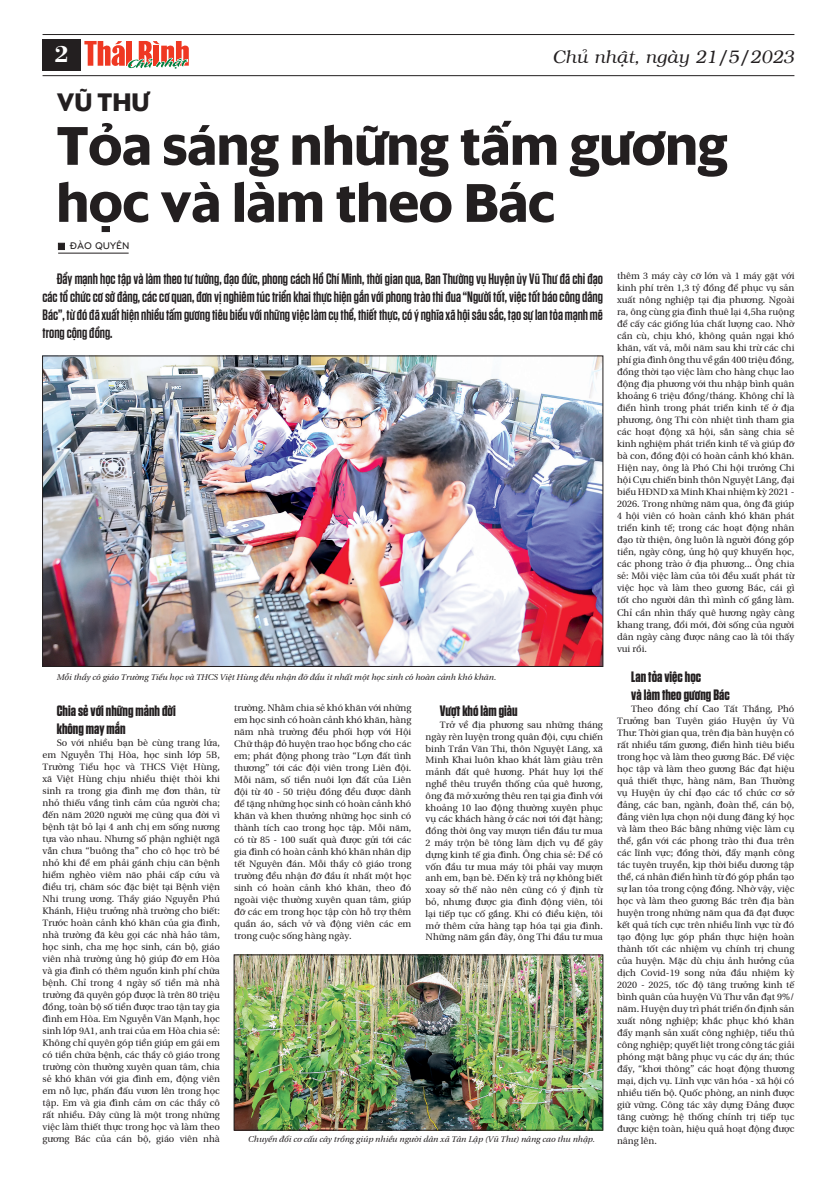
<style>
.page{position:relative;width:837px;height:1177px;background:#fff}
.page>*{position:absolute;margin:0;border:0;box-sizing:border-box;transform-origin:0 0}
.Body{font:700 53.5px "SVN Sanomat Sans";color:#231f20}
.Body-2{font:700 25px "SVN Sanomat Sans";color:#231f20}
.t1{font:24px "VNI Bodon Bold";color:#fff}
.t2{font:italic 18px "VNI";color:#231f20}
.Sapo{font:600 15px/18px "SVN Tungsten";color:#231f20;text-align:justify}
.Body-3{font:700 15px "SVN Tungsten";color:#231f20}
.Ten_tac_gia{font:10px "UTM Bryant LG Bold";color:#231f20}
.Body-4{font:9.5px/12px "BHD utopia Long";color:#231f20;text-align:justify}
.Chu_thich_anh{font:8.5px "BHD Utopia Italic long Italic";color:#231f20}
</style>
<div class="page">
<hr style="left:43px;top:34px;width:751px;height:1px;background:#231f20">
<hr style="left:43px;top:75px;width:751px;height:1px;background:#231f20">
<div style="left:43px;top:39px;width:38px;height:31px;background:#231f20"></div>
<svg style="left:84px;top:41px;width:106px;height:36px"></svg>
<div style="left:58px;top:243px;width:7px;height:7px;background:#231f20;border:1px solid #231f20"></div>
<hr style="left:58px;top:253px;width:71px;height:1px;background:#231f20">
<img style="left:44px;top:358px;width:556px;height:306px">
<img style="left:236px;top:956px;width:364px;height:172px">
<div style="left:234px;top:954px;width:368px;height:176px;border:1px solid #231f20"></div>
<p class="t1" style="left:54px;top:36px;width:16px">2</p>
<p class="t2" style="left:552px;top:43px;width:243px">Chuû nhaät, ngaøy 21/5/2023</p>
<p class="Body-2" style="left:57px;top:83px;width:94px">VŨ THƯ</p>
<p class="Body" style="left:57px;top:104px;width:672px">Tỏa sáng những tấm gương</p>
<p class="Body" style="left:57px;top:161px;width:499px">học và làm theo Bác</p>
<p class="Sapo" style="left:43px;top:269px;width:561px;text-indent:14px">Đẩy mạnh học tập và làm theo tư tưởng, đạo đức, phong cách Hồ Chí Minh, thời gian qua, Ban Thường vụ Huyện ủy Vũ Thư đã chỉ đạo các tổ chức cơ sở đảng, các cơ quan, đơn vị nghiêm túc triển khai thực hiện gắn với phong trào thi đua “Người tốt, việc tốt báo công dâng Bác”, từ đó đã xuất hiện nhiều tấm gương tiêu biểu với những việc làm cụ thể, thiết thực, có ý nghĩa xã hội sâu sắc, tạo sự lan tỏa mạnh mẽ trong cộng đồng.</p>
<p class="Ten_tac_gia" style="left:69px;top:239px;width:62px">ĐÀO QUYÊN</p>
<p class="Body-4" style="left:617px;top:269px;width:179px">thêm 3 máy cày cỡ lớn và 1 máy gặt với kinh phí trên 1,3 tỷ đồng để phục vụ sản xuất nông nghiệp tại địa phương. Ngoài ra, ông cùng gia đình thuê lại 4,5ha ruộng để cấy các giống lúa chất lượng cao. Nhờ cần cù, chịu khó, không quản ngại khó khăn, vất vả, mỗi năm sau khi trừ các chi phí gia đình ông thu về gần 400 triệu đồng, đồng thời tạo việc làm cho hàng chục lao động địa phương với thu nhập bình quân khoảng 6 triệu đồng/tháng. Không chỉ là điển hình trong phát triển kinh tế ở địa phương, ông Thi còn nhiệt tình tham gia các hoạt động xã hội, sẵn sàng chia sẻ kinh nghiệm phát triển kinh tế và giúp đỡ bà con, đồng đội có hoàn cảnh khó khăn.<br>Hiện nay, ông là Phó Chi hội trưởng Chi hội Cựu chiến binh thôn Nguyệt Lãng, đại biểu HĐND xã Minh Khai nhiệm kỳ 2021 - 2026. Trong những năm qua, ông đã giúp 4 hội viên có hoàn cảnh khó khăn phát triển kinh tế; trong các hoạt động nhân đạo từ thiện, ông luôn là người đóng góp tiền, ngày công, ủng hộ quỹ khuyến học, các phong trào ở địa phương... Ông chia sẻ: Mỗi việc làm của tôi đều xuất phát từ việc học và làm theo gương Bác, cái gì tốt cho người dân thì mình cố gắng làm.<br>Chỉ cần nhìn thấy quê hương ngày càng khang trang, đổi mới, đời sống của người dân ngày càng được nâng cao là tôi thấy vui rồi.</p>
<p class="Body-3" style="left:631px;top:666px;width:71px">Lan tỏa việc học</p>
<p class="Body-3" style="left:631px;top:684px;width:100px">và làm theo gương Bác</p>
<p class="Body-4" style="left:617px;top:701px;width:179px;text-indent:14px">Theo đồng chí Cao Tất Thắng, Phó Trưởng ban Tuyên giáo Huyện ủy Vũ Thư: Thời gian qua, trên địa bàn huyện có rất nhiều tấm gương, điển hình tiêu biểu trong học và làm theo gương Bác. Để việc học tập và làm theo gương Bác đạt hiệu quả thiết thực, hàng năm, Ban Thường vụ Huyện ủy chỉ đạo các tổ chức cơ sở đảng, các ban, ngành, đoàn thể, cán bộ, đảng viên lựa chọn nội dung đăng ký học và làm theo Bác bằng những việc làm cụ thể, gắn với các phong trào thi đua trên các lĩnh vực; đồng thời, đẩy mạnh công tác tuyên truyền, kịp thời biểu dương tập thể, cá nhân điển hình từ đó góp phần tạo sự lan tỏa trong cộng đồng. Nhờ vậy, việc học và làm theo gương Bác trên địa bàn huyện trong những năm qua đã đạt được kết quả tích cực trên nhiều lĩnh vực từ đó tạo động lực góp phần thực hiện hoàn thành tốt các nhiệm vụ chính trị chung của huyện. Mặc dù chịu ảnh hưởng của dịch Covid-19 song nửa đầu nhiệm kỳ 2020 - 2025, tốc độ tăng trưởng kinh tế bình quân của huyện Vũ Thư vẫn đạt 9%/ năm. Huyện duy trì phát triển ổn định sản xuất nông nghiệp; khắc phục khó khăn đẩy mạnh sản xuất công nghiệp, tiểu thủ công nghiệp; quyết liệt trong công tác giải phóng mặt bằng phục vụ các dự án; thúc đẩy, “khơi thông” các hoạt động thương mại, dịch vụ. Lĩnh vực văn hóa - xã hội có nhiều tiến bộ. Quốc phòng, an ninh được giữ vững. Công tác xây dựng Đảng được tăng cường; hệ thống chính trị tiếp tục được kiện toàn, hiệu quả hoạt động được nâng lên.</p>
<p class="Chu_thich_anh" style="left:57px;top:669px;width:441px">Mỗi thầy cô giáo Trường Tiểu học và THCS Việt Hùng đều nhận đỡ đầu ít nhất một học sinh có hoàn cảnh khó khăn.</p>
<p class="Body-4" style="left:234px;top:701px;width:179px">trường. Nhằm chia sẻ khó khăn với những em học sinh có hoàn cảnh khó khăn, hàng năm nhà trường đều phối hợp với Hội Chữ thập đỏ huyện trao học bổng cho các em; phát động phong trào “Lợn đất tình thương” tới các đội viên trong Liên đội.<br>Mỗi năm, số tiền nuôi lợn đất của Liên đội từ 40 - 50 triệu đồng đều được dành để tặng những học sinh có hoàn cảnh khó khăn và khen thưởng những học sinh có thành tích cao trong học tập. Mỗi năm, có từ 85 - 100 suất quà được gửi tới các gia đình có hoàn cảnh khó khăn nhân dịp tết Nguyên đán. Mỗi thầy cô giáo trong trường đều nhận đỡ đầu ít nhất một học sinh có hoàn cảnh khó khăn, theo đó ngoài việc thường xuyên quan tâm, giúp đỡ các em trong học tập còn hỗ trợ thêm quần áo, sách vở và động viên các em trong cuộc sống hàng ngày.</p>
<p class="Body-3" style="left:439px;top:701px;width:79px">Vượt khó làm giàu</p>
<p class="Body-3" style="left:57px;top:701px;width:120px">Chia sẻ với những mảnh đời</p>
<p class="Body-3" style="left:57px;top:719px;width:70px">không may mắn</p>
<p class="Body-4" style="left:43px;top:736px;width:179px;text-indent:14px">So với nhiều bạn bè cùng trang lứa, em Nguyễn Thị Hòa, học sinh lớp 5B, Trường Tiểu học và THCS Việt Hùng, xã Việt Hùng chịu nhiều thiệt thòi khi sinh ra trong gia đình mẹ đơn thân, từ nhỏ thiếu vắng tình cảm của người cha; đến năm 2020 người mẹ cũng qua đời vì bệnh tật bỏ lại 4 anh chị em sống nương tựa vào nhau. Nhưng số phận nghiệt ngã vẫn chưa “buông tha” cho cô học trò bé nhỏ khi để em phải gánh chịu căn bệnh hiểm nghèo viêm não phải cấp cứu và điều trị, chăm sóc đặc biệt tại Bệnh viện Nhi trung ương. Thầy giáo Nguyễn Phú Khánh, Hiệu trưởng nhà trường cho biết:<br>Trước hoàn cảnh khó khăn của gia đình, nhà trường đã kêu gọi các nhà hảo tâm, học sinh, cha mẹ học sinh, cán bộ, giáo viên nhà trường ủng hộ giúp đỡ em Hòa và gia đình có thêm nguồn kinh phí chữa bệnh. Chỉ trong 4 ngày số tiền mà nhà trường đã quyên góp được là trên 80 triệu đồng, toàn bộ số tiền được trao tận tay gia đình em Hòa. Em Nguyễn Văn Mạnh, học sinh lớp 9A1, anh trai của em Hòa chia sẻ:<br>Không chỉ quyên góp tiền giúp em gái em có tiền chữa bệnh, các thầy cô giáo trong trường còn thường xuyên quan tâm, chia sẻ khó khăn với gia đình em, động viên em nỗ lực, phấn đấu vươn lên trong học tập. Em và gia đình cảm ơn các thầy cô rất nhiều. Đây cũng là một trong những việc làm thiết thực trong học và làm theo gương Bác của cán bộ, giáo viên nhà</p>
<p class="Body-4" style="left:425px;top:718px;width:179px;text-indent:14px">Trở về địa phương sau những tháng ngày rèn luyện trong quân đội, cựu chiến binh Trần Văn Thi, thôn Nguyệt Lãng, xã Minh Khai luôn khao khát làm giàu trên mảnh đất quê hương. Phát huy lợi thế nghề thêu truyền thống của quê hương, ông đã mở xưởng thêu ren tại gia đình với khoảng 10 lao động thường xuyên phục vụ các khách hàng ở các nơi tới đặt hàng; đồng thời ông vay mượn tiền đầu tư mua 2 máy trộn bê tông làm dịch vụ để gây dựng kinh tế gia đình. Ông chia sẻ: Để có vốn đầu tư mua máy tôi phải vay mượn anh em, bạn bè. Đến kỳ trả nợ không biết xoay sở thế nào nên cũng có ý định từ bỏ, nhưng được gia đình động viên, tôi lại tiếp tục cố gắng. Khi có điều kiện, tôi mở thêm cửa hàng tạp hóa tại gia đình.<br>Những năm gần đây, ông Thi đầu tư mua</p>
<p class="Chu_thich_anh" style="left:248px;top:1131px;width:348px">Chuyển đổi cơ cấu cây trồng giúp nhiều người dân xã Tân Lập (Vũ Thư) nâng cao thu nhập.</p>
</div>
